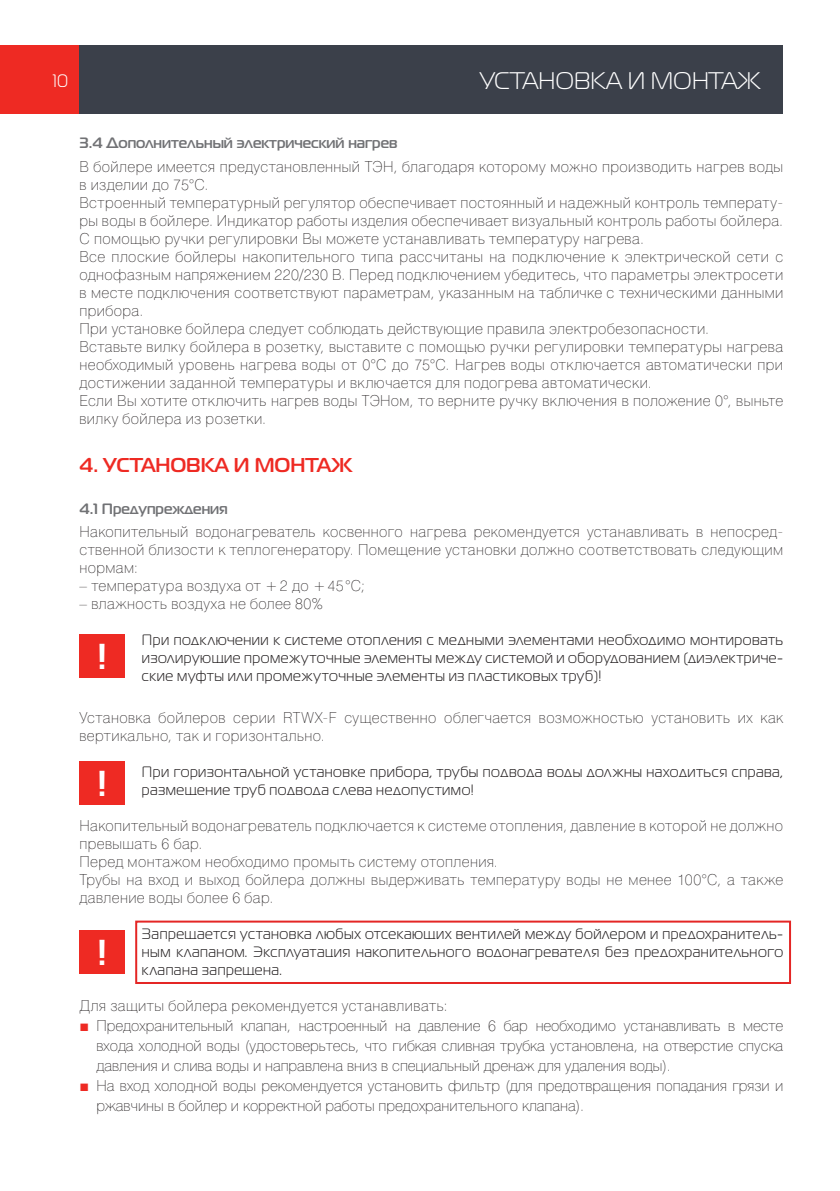
<style>
.page{position:relative;width:840px;height:1191px;background:#fff}
.page>*{position:absolute;margin:0;border:0;box-sizing:border-box;transform-origin:0 0}
.t1{font:700 36px "Magistral C";color:#fff}
.t2{font:24px "Magistral C";color:#fff}
.t3{font:700 20px "Magistral C";color:#ee2a23}
.t4{font:18px "Magistral C";color:#fff}
.t5{font:100 15px/18px "Helios";letter-spacing:.025em;color:#231f20}
.t6{font:15px/18px "Magistral C";letter-spacing:.04em;color:#231f20;text-align:justify}
.t7{font:100 15px/20px "Helios";color:#231f20}
.t8{font:700 15px "Magistral C";color:#717275}
.s1{font-family:"Arial";font-weight:400;font-size:16px;color:#ee2a23}
</style>
<div class="page">
<div style="left:0;top:45px;width:91px;height:68px;background:#ee2a23"></div>
<div style="left:79px;top:45px;width:703px;height:68px;background:#3b404a"></div>
<div style="left:79px;top:634px;width:46px;height:43px;background:#ee2a23"></div>
<div style="left:79px;top:761px;width:46px;height:43px;background:#ee2a23"></div>
<div style="left:79px;top:929px;width:46px;height:44px;background:#ee2a23"></div>
<div style="left:135px;top:920px;width:655px;height:64px;border:2px solid #e42625"></div>
<p class="t4" style="left:53px;top:71px;width:16px">10</p>
<h2 class="t2" style="left:479px;top:68px;width:282px">УСТАНОВКА И МОНТАЖ</h2>
<p class="t8" style="left:79px;top:134px;width:319px">3.4 Дополнительный электрический нагрев</p>
<p class="t5" style="left:79px;top:158px;width:705px">В бойлере имеется предустановленный ТЭН, благодаря которому можно производить нагрев воды в изделии до 75°С.<br>Встроенный температурный регулятор обеспечивает постоянный и надежный контроль температу&shy;ры воды в бойлере. Индикатор работы изделия обеспечивает визуальный контроль работы бойлера.<br>С помощью ручки регулировки Вы можете устанавливать температуру нагрева.<br>Все плоские бойлеры накопительного типа рассчитаны на подключение к электрической сети с однофазным напряжением 220/230 В. Перед подключением убедитесь, что параметры электросети в месте подключения соответствуют параметрам, указанным на табличке с техническими данными прибора.<br>При установке бойлера следует соблюдать действующие правила электробезопасности.<br>Вставьте вилку бойлера в розетку, выставите с помощью ручки регулировки температуры нагрева необходимый уровень нагрева воды от 0°С до 75°С. Нагрев воды отключается автоматически при достижении заданной температуры и включается для подогрева автоматически.<br>Если Вы хотите отключить нагрев воды ТЭНом, то верните ручку включения в положение 0°, выньте вилку бойлера из розетки.</p>
<h3 class="t3" style="left:79px;top:453px;width:274px">4. УСТАНОВКА И МОНТАЖ</h3>
<p class="t8" style="left:79px;top:499px;width:150px">4.1 Предупреждения</p>
<p class="t5" style="left:79px;top:523px;width:704px;text-align:justify">Накопительный водонагреватель косвенного нагрева рекомендуется устанавливать в непосред&shy;ственной близости к теплогенератору. Помещение установки должно соответствовать следующим нормам:</p>
<p class="t5" style="left:79px;top:577px;width:287px">– температура воздуха от +2 до +45°С;</p>
<p class="t5" style="left:79px;top:595px;width:245px">– влажность воздуха не более 80%</p>
<h1 class="t1" style="left:97px;top:635px;width:11px">!</h1>
<p class="t6" style="left:142px;top:631px;width:642px">При подключении к системе отопления с медными элементами необходимо монтировать изолирующие промежуточные элементы между системой и оборудованием (диэлектриче&shy;ские муфты или промежуточные элементы из пластиковых труб)!</p>
<p class="t5" style="left:79px;top:709px;width:704px">Установка бойлеров серии RTWX-F существенно облегчается возможностью установить их как вертикально, так и горизонтально.</p>
<h1 class="t1" style="left:97px;top:762px;width:11px">!</h1>
<p class="t6" style="left:142px;top:763px;width:642px">При горизонтальной установке прибора, трубы подвода воды должны находиться справа, размещение труб подвода слева недопустимо!</p>
<p class="t5" style="left:79px;top:817px;width:704px">Накопительный водонагреватель подключается к системе отопления, давление в которой не должно превышать 6 бар.<br>Перед монтажом необходимо промыть систему отопления.<br>Трубы на вход и выход бойлера должны выдерживать температуру воды не менее 100°С, а также давление воды более 6 бар.</p>
<h1 class="t1" style="left:97px;top:930px;width:11px">!</h1>
<p class="t6" style="left:142px;top:925px;width:642px">Запрещается установка любых отсекающих вентилей между бойлером и предохранитель&shy;ным клапаном. Эксплуатация накопительного водонагревателя без предохранительного клапана запрещена.</p>
<p class="t5" style="left:79px;top:997px;width:369px">Для защиты бойлера рекомендуется устанавливать:</p>
<p class="t5" style="left:96px;top:1016px;width:688px;line-height:20px;text-align:justify;text-indent:-17px"><span class="s1">■</span> Предохранительный клапан, настроенный на давление 6 бар необходимо устанавливать в месте входа холодной воды (удостоверьтесь, что гибкая сливная трубка установлена, на отверстие спуска давления и слива воды и направлена вниз в специальный дренаж для удаления воды).</p>
<p class="t7" style="left:96px;top:1076px;width:687px;text-indent:-17px"><span class="s1">■</span> На вход холодной воды рекомендуется установить фильтр (для предотвращения попадания грязи и ржавчины в бойлер и корректной работы предохранительного клапана).</p>
</div>
